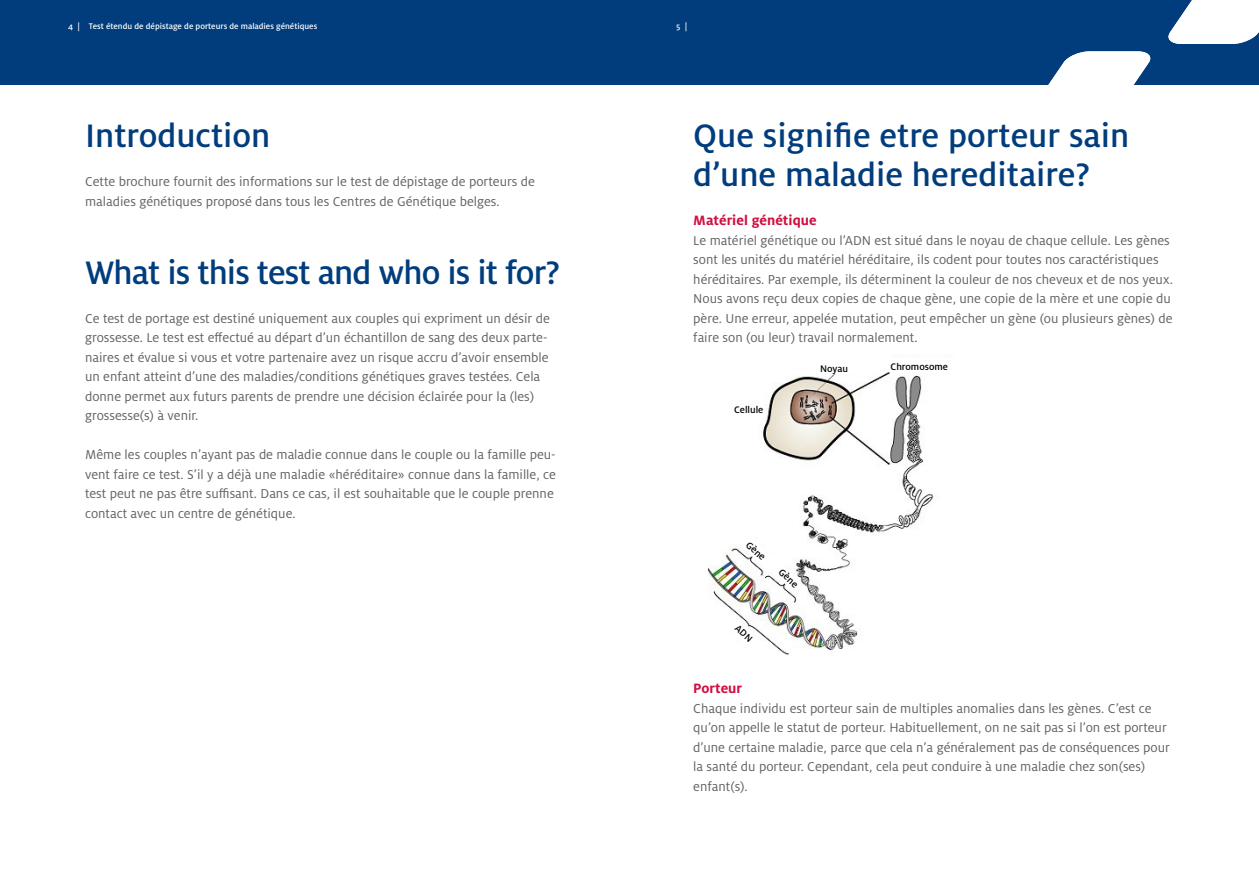
<style>
.page{position:relative;width:1259px;height:893px;background:#fff}
.page>*{position:absolute;margin:0;border:0;box-sizing:border-box;transform-origin:0 0}
._3_-_Hoofdtitel{font:500 36px/39px "Milo OT";color:#013d7d}
._3_-_Hoofdtitel-2{font:500 36px "Milo OT";letter-spacing:-.025em;color:#013d7d}
._3_-_Ondertitel{font:700 15px "Milo OT";color:#d10e40}
._4_-_Body-tekst{font:14.25px/19.5px "Milo OT";color:#636366}
.t1{font:500 10.5px "Milo OT";color:#000}
.t2{font:500 9px "Milo OT";color:#fff}
</style>
<div class="page">
<div style="left:629px;top:0;width:630px;height:85px;background:#013d7d"></div>
<div style="left:0;top:0;width:629px;height:85px;background:#013d7d"></div>
<svg style="left:1048px;top:51px;width:103px;height:34px"></svg>
<svg style="left:1168px;top:0;width:91px;height:44px;background:#dde5ed"></svg>
<img style="left:708px;top:372px;width:226px;height:283px">
<div style="left:808px;top:360px;width:63px;height:14px;background:#fff"></div>
<div style="left:699px;top:405px;width:63px;height:14px;background:#fff"></div>
<svg style="left:728px;top:524px;width:73px;height:66px"></svg>
<svg style="left:710px;top:603px;width:55px;height:52px"></svg>
<p class="t2" style="left:68px;top:21px;width:251px">4 | Test étendu de dépistage de porteurs de maladies génétiques</p>
<p class="t2" style="left:676px;top:21px;width:13px">5 |</p>
<p class="_3_-_Hoofdtitel" style="left:85px;top:116px;width:187px">Introduction</p>
<p class="_4_-_Body-tekst" style="left:85px;top:172px;width:451px">Cette brochure fournit des informations sur le test de dépistage de porteurs de maladies génétiques proposé dans tous les Centres de Génétique belges.</p>
<p class="_3_-_Hoofdtitel-2" style="left:85px;top:252px;width:476px">What is this test and who is it for?</p>
<p class="_4_-_Body-tekst" style="left:85px;top:308px;width:466px">Ce test de portage est destiné uniquement aux couples qui expriment un désir de grossesse. Le test est effectué au départ d’un échantillon de sang des deux parte&shy;naires et évalue si vous et votre partenaire avez un risque accru d’avoir ensemble un enfant atteint d’une des maladies/conditions génétiques graves testées. Cela donne permet aux futurs parents de prendre une décision éclairée pour la (les) grossesse(s) à venir.</p>
<p class="_4_-_Body-tekst" style="left:85px;top:445px;width:472px">Même les couples n’ayant pas de maladie connue dans le couple ou la famille peu&shy;vent faire ce test. S’il y a déjà une maladie «héréditaire» connue dans la famille, ce test peut ne pas être suffisant. Dans ce cas, il est souhaitable que le couple prenne contact avec un centre de génétique.</p>
<p class="_3_-_Hoofdtitel" style="left:693px;top:116px;width:437px">Que signifie etre porteur sain d’une maladie hereditaire?</p>
<p class="_3_-_Ondertitel" style="left:693px;top:212px;width:125px">Matériel génétique</p>
<p class="_4_-_Body-tekst" style="left:693px;top:230px;width:481px">Le matériel génétique ou l’ADN est situé dans le noyau de chaque cellule. Les gènes sont les unités du matériel héréditaire, ils codent pour toutes nos caractéristiques héréditaires. Par exemple, ils déterminent la couleur de nos cheveux et de nos yeux.<br>Nous avons reçu deux copies de chaque gène, une copie de la mère et une copie du père. Une erreur, appelée mutation, peut empêcher un gène (ou plusieurs gènes) de faire son (ou leur) travail normalement.</p>
<p class="t1" style="left:734px;top:404px;width:31px">Cellule</p>
<p class="t1" style="left:820px;top:362px;width:30px">Noyau</p>
<p class="t1" style="left:890px;top:361px;width:59px">Chromosome</p>
<p class="t1" style="left:751px;top:539px;width:24px;rotate:42deg">Gène</p>
<p class="t1" style="left:784px;top:566px;width:24px;rotate:42deg">Gène</p>
<p class="_3_-_Ondertitel" style="left:693px;top:680px;width:50px">Porteur</p>
<p class="_4_-_Body-tekst" style="left:693px;top:698px;width:478px">Chaque individu est porteur sain de multiples anomalies dans les gènes. C’est ce qu’on appelle le statut de porteur. Habituellement, on ne sait pas si l’on est porteur d’une certaine maladie, parce que cela n’a généralement pas de conséquences pour la santé du porteur. Cependant, cela peut conduire à une maladie chez son(ses) enfant(s).</p>
</div>
